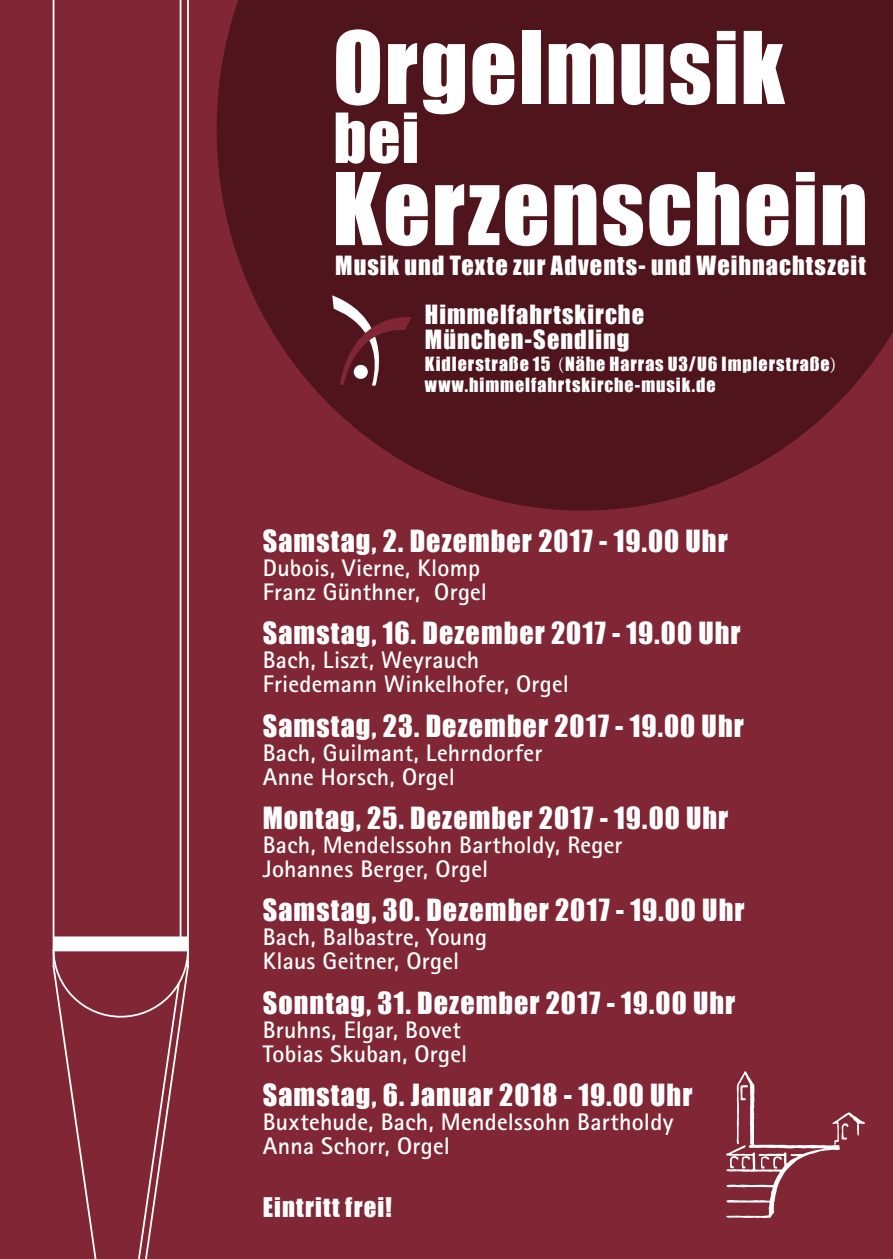
<style>
.page{position:relative;width:893px;height:1259px;background:#802634}
.page>*{position:absolute;margin:0;border:0;box-sizing:border-box;transform-origin:0 0}
.t1{font:92.4px/141px "Impact";letter-spacing:.015em;color:#fff}
.t2{font:63.6px "Impact";color:#fff}
.t3{font:28.2px "Impact";letter-spacing:.035em;color:#fff}
.t4{font:24.9px "Impact";letter-spacing:.05em;color:#fff}
.t5{font:24.3px/48.9px "Impact";letter-spacing:.04em;color:#fff}
.t6{font:700 24px/24px "Rotis Sans Serif";letter-spacing:.01em;color:#fff}
.t7{font:18px/21.6px "Impact";letter-spacing:.05em;color:#fff}
.s1{font-family:"Minion Pro"}
</style>
<div class="page">
<svg style="left:52px;top:0;width:137px;height:1259px"></svg>
<div style="left:54px;top:936px;width:134px;height:15px;background:#fff"></div>
<svg style="left:52px;top:947px;width:137px;height:71px"></svg>
<svg style="left:102px;top:0;width:80px;height:1259px"></svg>
<svg style="left:217px;top:0;width:676px;height:510px;background:#561620"></svg>
<svg style="left:332px;top:295px;width:79px;height:90px;background:#662d36"></svg>
<div style="left:354px;top:365px;width:14px;height:14px;background:#fff;border-radius:50%"></div>
<svg style="left:726px;top:1071px;width:139px;height:147px"></svg>
<h1 class="t1" style="left:332px;top:-5px;width:537px">Orgelmusik<br>Kerzenschein</h1>
<p class="t5" style="left:425px;top:240px;width:442px;text-indent:-90px">Musik und Texte zur Advents- und Weihnachtszeit<br>Himmelfahrtskirche</p>
<p class="t5" style="left:425px;top:314px;width:206px">München-Sendling</p>
<p class="t7" style="left:425px;top:352px;width:413px">Kidlerstraße 15 <span class="s1">(</span>Nähe Harras U3/U6 Implerstraße<span class="s1">) </span>www.himmelfahrtskirche-musik.de</p>
<h2 class="t2" style="left:333px;top:89px;width:87px">bei</h2>
<p class="t3" style="left:263px;top:519px;width:466px">Samstag, 2. Dezember 2017 - 19.00 Uhr</p>
<p class="t6" style="left:263px;top:555px;width:226px">Dubois, Vierne, Klomp<br>Franz Günthner, Orgel</p>
<p class="t3" style="left:263px;top:611px;width:479px">Samstag, 16. Dezember 2017 - 19.00 Uhr</p>
<p class="t6" style="left:263px;top:647px;width:308px">Bach, Liszt, Weyrauch<br>Friedemann Winkelhofer, Orgel</p>
<p class="t3" style="left:263px;top:703px;width:483px">Samstag, 23. Dezember 2017 - 19.00 Uhr</p>
<p class="t6" style="left:263px;top:740px;width:281px">Bach, Guilmant, Lehrndorfer<br>Anne Horsch, Orgel</p>
<p class="t3" style="left:263px;top:796px;width:467px">Montag, 25. Dezember 2017 - 19.00 Uhr</p>
<p class="t6" style="left:263px;top:832px;width:361px">Bach, Mendelssohn Bartholdy, Reger<br>Johannes Berger, Orgel</p>
<p class="t3" style="left:263px;top:888px;width:483px">Samstag, 30. Dezember 2017 - 19.00 Uhr</p>
<p class="t6" style="left:263px;top:925px;width:226px">Bach, Balbastre, Young<br>Klaus Geitner, Orgel</p>
<p class="t3" style="left:263px;top:981px;width:474px">Sonntag, 31. Dezember 2017 - 19.00 Uhr</p>
<p class="t6" style="left:263px;top:1017px;width:206px">Bruhns, Elgar, Bovet<br>Tobias Skuban, Orgel</p>
<p class="t3" style="left:263px;top:1073px;width:431px">Samstag, 6. Januar 2018 - 19.00 Uhr</p>
<p class="t6" style="left:263px;top:1109px;width:412px">Buxtehude, Bach, Mendelssohn Bartholdy<br>Anna Schorr, Orgel</p>
<p class="t4" style="left:263px;top:1188px;width:131px">Eintritt frei!</p>
</div>
